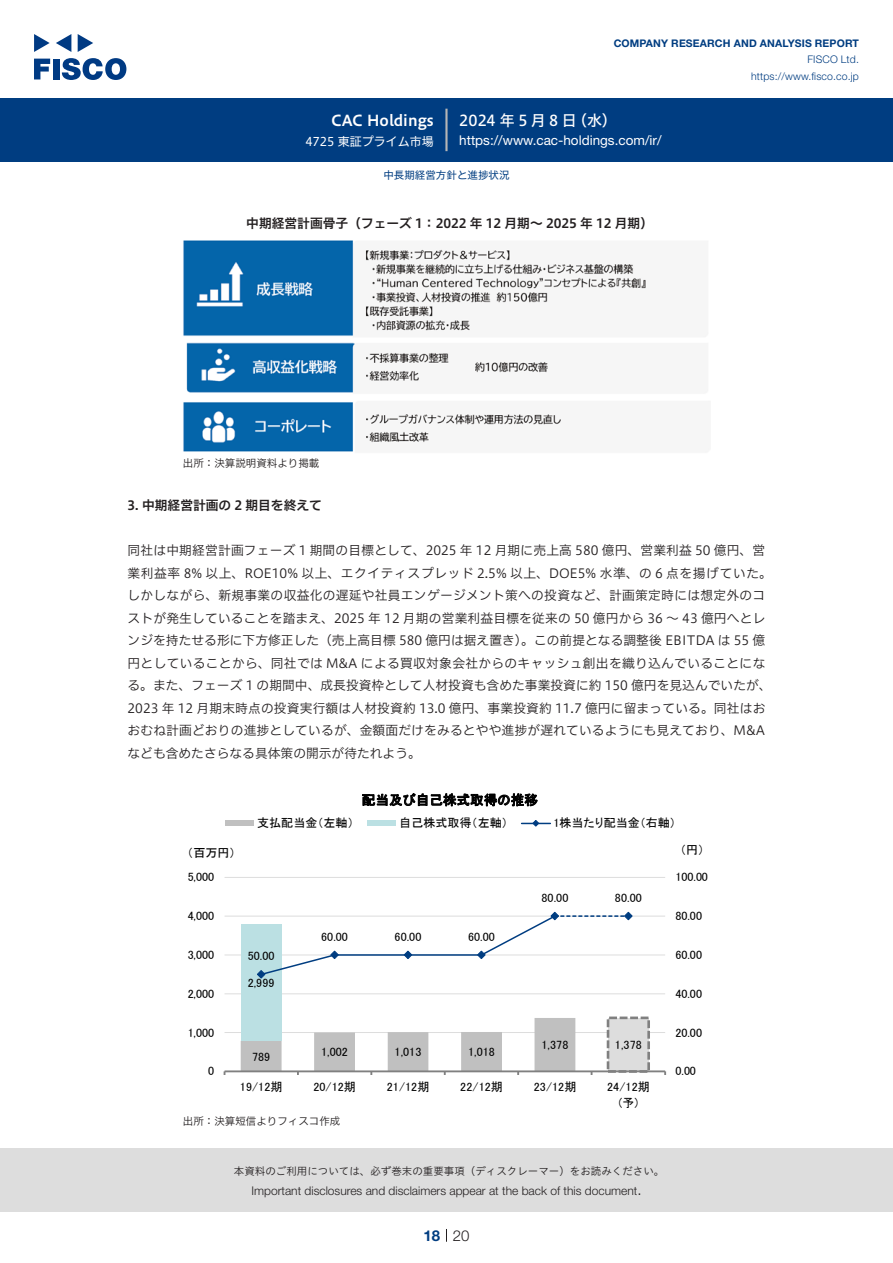
<style>
.page{position:relative;width:893px;height:1263px;background:#fff}
.page>*{position:absolute;margin:0;border:0;box-sizing:border-box;transform-origin:0 0}
.t1{font:15px "Hiragino UD Sans F Std N W5";letter-spacing:.22em;color:#fff}
.t2{font:15px "Hiragino UD Sans F Std N W6";color:#fff}
.t3{font:300 15px "Helvetica Neue LT Std";color:#231f20}
.t4{font:700 15px "Helvetica Neue LT Std";color:#003d81}
.t5{font:13.5px "Helvetica Neue LT Std";color:#fff}
.t6{font:13.5px "MS P Gothic";letter-spacing:.01em;color:#000}
.本文{font:12.75px/22.5px "Hiragino UD Sans F Std N W3";letter-spacing:.015em;color:#231f20}
.チャートタイトル{font:12.75px "Hiragino UD Sans F Std N W6";color:#231f20}
.小タイトル{font:12.75px "Hiragino UD Sans F Std N W6";color:#231f20}
.t7{font:12.15px "MS P Gothic";color:#000}
.t8{font:12px "MS P Gothic";letter-spacing:.005em;color:#000}
.t9{font:300 12px "Helvetica Neue LT Std";color:#231f20}
.t10{font:12px "Hiragino UD Sans F Std N W4";color:#fff}
.t11{font:10.5px "Hiragino UD Sans Std W3";color:#231f20}
.t12{font:700 10.5px "Helvetica Neue LT Std";letter-spacing:.015em;color:#003d81}
.t13{font:300 10.5px/16.5px "Helvetica Neue LT Std";letter-spacing:.015em;color:#003d81;text-align:right}
.表組み基本スタイル{font:10.5px "Hiragino UD Sans F Std N W3";color:#231f20}
.ヘッダー{font:10.5px "Hiragino UD Sans F Std N W4";color:#003d81}
</style>
<div class="page">
<div style="left:0;top:1148px;width:893px;height:64px;background:#ddd"></div>
<svg style="left:34px;top:59px;width:16px;height:20px"></svg>
<div style="left:53px;top:59px;width:6px;height:20px;background:#003a83"></div>
<svg style="left:62px;top:58px;width:64px;height:22px"></svg>
<svg style="left:34px;top:34px;width:16px;height:18px"></svg>
<svg style="left:78px;top:34px;width:15px;height:18px"></svg>
<svg style="left:56px;top:34px;width:15px;height:18px"></svg>
<div style="left:0;top:98px;width:893px;height:64px;background:#003d81"></div>
<hr style="left:445px;top:109px;width:3px;height:42px;background:#b5b5b6">
<svg style="left:446px;top:1229px;width:1px;height:13px"></svg>
<img style="left:183px;top:240px;width:463px;height:212px">
<hr style="left:225px;top:1032px;width:440px;height:1px;background:#ddd">
<hr style="left:225px;top:993px;width:440px;height:1px;background:#ddd">
<hr style="left:225px;top:954px;width:440px;height:1px;background:#ddd">
<hr style="left:225px;top:916px;width:440px;height:1px;background:#ddd">
<hr style="left:225px;top:877px;width:440px;height:1px;background:#ddd">
<div style="left:608px;top:1018px;width:41px;height:53px;background:#ddd"></div>
<div style="left:607px;top:1016px;width:43px;height:56px;border:3px dashed #808080"></div>
<div style="left:241px;top:924px;width:41px;height:117px;background:#bbe0e3"></div>
<hr style="left:225px;top:1070px;width:440px;height:2px;background:#808080">
<svg style="left:241px;top:1018px;width:334px;height:57px"></svg>
<svg style="left:256px;top:911px;width:377px;height:68px"></svg>
<div style="left:225px;top:820px;width:29px;height:6px;background:#c0c0c0"></div>
<div style="left:367px;top:820px;width:29px;height:6px;background:#bbe0e3"></div>
<svg style="left:522px;top:820px;width:28px;height:7px"></svg>
<p class="t2" style="left:331px;top:109px;width:104px">CAC Holdings</p>
<p class="t10" style="left:305px;top:132px;width:130px">4725 東証プライム市場</p>
<p class="t12" style="left:614px;top:37px;width:247px">COMPANY RESEARCH AND ANALYSIS REPORT</p>
<p class="t13" style="left:751px;top:51px;width:109px">FISCO Ltd. https://www.fisco.co j p.</p>
<p class="t1" style="left:459px;top:109px;width:119px">2024年5月8日</p>
<p class="t1" style="left:572px;top:109px;width:46px">（水(</p>
<p class="t5" style="left:459px;top:132px;width:204px">https://www.cac-holdings.com /i r/</p>
<p class="ヘッダー" style="left:383px;top:167px;width:128px">中長期経営方針と進捗状況</p>
<p class="チャートタイトル" style="left:246px;top:214px;width:408px">中期経営計画骨子（フェーズ 1：2022 年 12 月期～ 2025 年 12 月期(</p>
<p class="表組み基本スタイル" style="left:183px;top:455px;width:138px">出所：決算説明資料より掲載</p>
<p class="小タイトル" style="left:128px;top:495px;width:196px">3. 中期経営計画の 2 期目を終えて</p>
<p class="本文" style="left:128px;top:538px;width:646px">同社は中期経営計画フェーズ 1 期間の目標として、2025 年 12 月期に売上高 580 億円、営業利益 50 億円、営業利益率 8% 以上、ROE10% 以上、エクイティスプレッド 2.5% 以上、DOE5% 水準、の 6 点を揚げていた。しかしながら、新規事業の収益化の遅延や社員エンゲージメント策への投資など、計画策定時には想定外のコストが発生していることを踏まえ、2025 年 12 月期の営業利益目標を従来の 50 億円から 36 ～ 43 億円へとレンジを持たせる形に下方修正した（売上高目標 580 億円は据え置き）。この前提となる調整後 EBITDA は 55 億円としていることから、同社では M&amp;A による買収対象会社からのキャッシュ創出を織り込んでいることになる。また、フェーズ 1 の期間中、成長投資枠として人材投資も含めた事業投資に約 150 億円を見込んでいたが、2023 年 12 月期末時点の投資実行額は人材投資約 13.0 億円、事業投資約 11.7 億円に留まっている。同社はおおむね計画どおりの進捗としているが、金額面だけをみるとやや進捗が遅れているようにも見えており、M&amp;Aなども含めたさらなる具体策の開示が待たれよう。</p>
<p class="t6" style="left:362px;top:793px;width:178px">配当及び自己株式取得の推移</p>
<p class="t8" style="left:257px;top:817px;width:98px">支払配当金（左軸）</p>
<p class="t8" style="left:399px;top:817px;width:110px">自己株式取得（左軸）</p>
<p class="t8" style="left:553px;top:817px;width:124px">1株当たり配当金（右軸(</p>
<p class="t8" style="left:187px;top:846px;width:50px">（百万円）</p>
<p class="t8" style="left:680px;top:843px;width:26px">（円(</p>
<p class="t8" style="left:188px;top:871px;width:28px">5,000</p>
<p class="t8" style="left:675px;top:871px;width:34px">100.00</p>
<p class="t8" style="left:541px;top:892px;width:28px">80.00</p>
<p class="t8" style="left:615px;top:892px;width:28px">80.00</p>
<p class="t8" style="left:188px;top:910px;width:28px">4,000</p>
<p class="t8" style="left:675px;top:910px;width:28px">80.00</p>
<p class="t8" style="left:321px;top:931px;width:28px">60.00</p>
<p class="t8" style="left:395px;top:931px;width:28px">60.00</p>
<p class="t8" style="left:468px;top:931px;width:28px">60.00</p>
<p class="t8" style="left:188px;top:949px;width:28px">3,000</p>
<p class="t8" style="left:248px;top:950px;width:28px">50.00</p>
<p class="t8" style="left:675px;top:949px;width:28px">60.00</p>
<p class="t8" style="left:188px;top:987px;width:28px">2,000</p>
<p class="t8" style="left:248px;top:977px;width:28px">2,999</p>
<p class="t8" style="left:675px;top:987px;width:28px">40.00</p>
<p class="t7" style="left:188px;top:1026px;width:28px">1,000</p>
<p class="t7" style="left:675px;top:1026px;width:28px">20.00</p>
<p class="t8" style="left:252px;top:1050px;width:20px">789</p>
<p class="t8" style="left:321px;top:1046px;width:28px">1,002</p>
<p class="t8" style="left:395px;top:1046px;width:28px">1,013</p>
<p class="t8" style="left:468px;top:1046px;width:28px">1,018</p>
<p class="t8" style="left:541px;top:1039px;width:28px">1,378</p>
<p class="t8" style="left:615px;top:1039px;width:28px">1,378</p>
<p class="t8" style="left:208px;top:1065px;width:8px">0</p>
<p class="t8" style="left:675px;top:1065px;width:22px">0.00</p>
<p class="t8" style="left:240px;top:1080px;width:44px">19/12期</p>
<p class="t8" style="left:313px;top:1080px;width:44px">20/12期</p>
<p class="表組み基本スタイル" style="left:183px;top:1113px;width:159px">出所：決算短信よりフィスコ作成</p>
<p class="t8" style="left:387px;top:1080px;width:44px">21/12期</p>
<p class="t8" style="left:460px;top:1080px;width:44px">22/12期</p>
<p class="t8" style="left:534px;top:1080px;width:44px">23/12期</p>
<p class="t8" style="left:607px;top:1080px;width:44px">24/12期</p>
<p class="t8" style="left:619px;top:1096px;width:21px">予( (</p>
<p class="t11" style="left:234px;top:1163px;width:432px">本資料のご利用については、必ず巻末の重要事項（ディスクレーマー）をお読みください。</p>
<p class="t3" style="left:637px;top:1180px;width:6px">.</p>
<p class="t9" style="left:251px;top:1183px;width:387px">Important disclosures and disclaimers appear at the back of this document</p>
<p class="t4" style="left:423px;top:1226px;width:18px">18</p>
<p class="t3" style="left:453px;top:1226px;width:18px">20</p>
</div>
